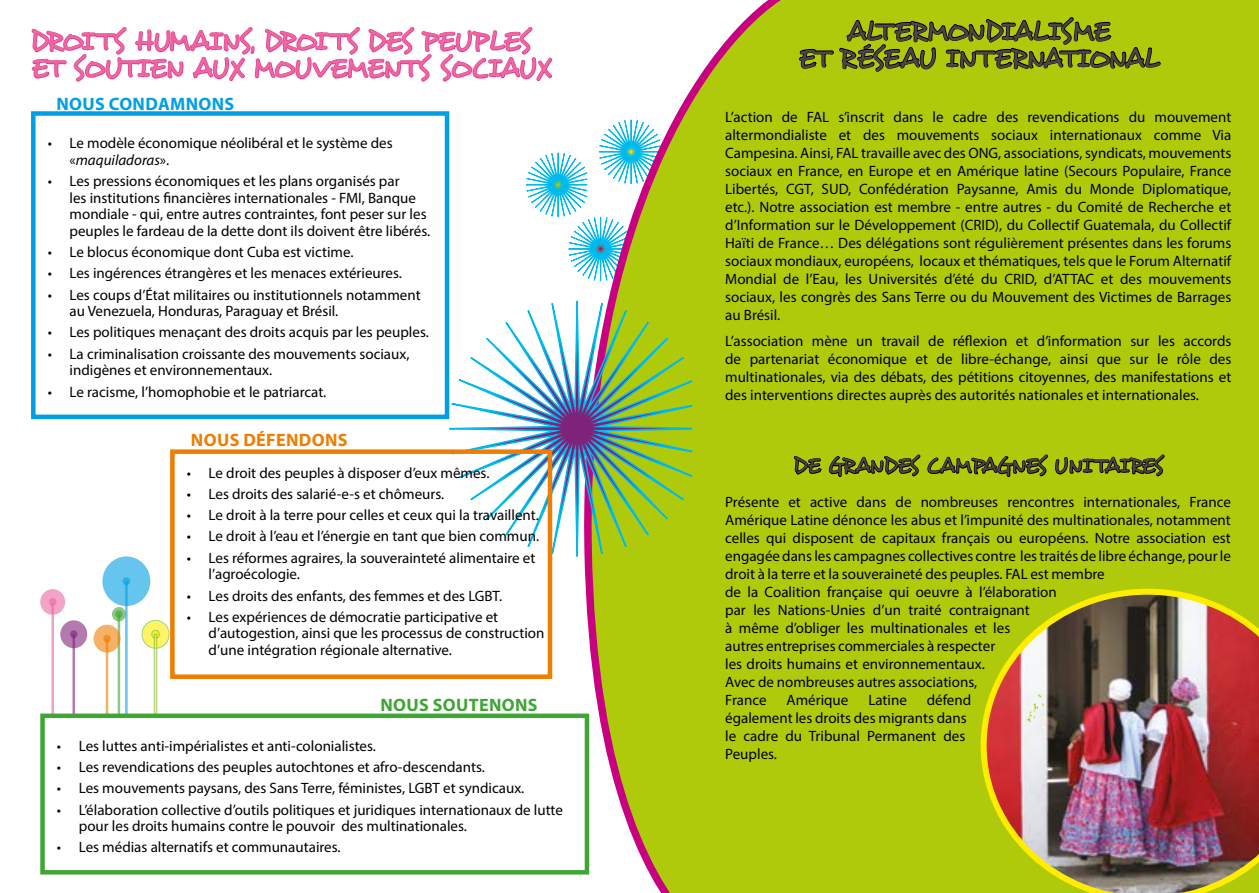
<style>
.page{position:relative;width:1259px;height:893px;background:#fff}
.page>*{position:absolute;margin:0;border:0;box-sizing:border-box;transform-origin:0 0}
.t1{font:27px/27px "Desyrel";letter-spacing:-.02em;color:#ec66a2}
.t2{font:27px/27px "Desyrel";color:#4f4548;text-align:center}
.t3{font:21px "Desyrel";letter-spacing:-.01em;color:#4f4548}
.t4{font:700 18px "Myriad Pro";letter-spacing:.02em;color:#009fe3}
.t5{font:700 18px "Myriad Pro";letter-spacing:.02em;color:#ef7d00}
.t6{font:700 18px "Myriad Pro";letter-spacing:.02em;color:#3fa535}
.t7{font:15px/18px "Myriad Pro";color:#000}
.s1{font-style:italic}
</style>
<div class="page">
<div style="left:102px;top:556px;width:48px;height:50px;background:#66c5ee;border-radius:50%"></div>
<div style="left:123px;top:577px;width:7px;height:8px;background:#28aee7;border-radius:50%"></div>
<div style="left:112px;top:607px;width:14px;height:14px;background:#8bc985;border-radius:50%"></div>
<div style="left:115px;top:610px;width:8px;height:8px;background:#5db355;border-radius:50%"></div>
<svg style="left:118px;top:581px;width:10px;height:132px"></svg>
<svg style="left:94px;top:625px;width:26px;height:28px"></svg>
<svg style="left:103px;top:635px;width:8px;height:8px"></svg>
<svg style="left:106px;top:639px;width:2px;height:74px"></svg>
<div style="left:40px;top:589px;width:25px;height:26px;background:#f3a3c7;border-radius:50%"></div>
<div style="left:49px;top:598px;width:7px;height:8px;background:#ee7eb0;border-radius:50%"></div>
<svg style="left:51px;top:604px;width:3px;height:109px"></svg>
<div style="left:60px;top:620px;width:27px;height:28px;background:#b27aaf;border-radius:50%"></div>
<div style="left:70px;top:630px;width:8px;height:8px;background:#93458f;border-radius:50%"></div>
<svg style="left:72px;top:634px;width:3px;height:79px"></svg>
<svg style="left:142px;top:620px;width:27px;height:28px"></svg>
<div style="left:142px;top:620px;width:27px;height:28px;border:1px solid #65b32e;border-radius:50%"></div>
<svg style="left:152px;top:630px;width:7px;height:8px"></svg>
<div style="left:151px;top:630px;width:9px;height:8px;border:1px solid #65b32e;border-radius:50%"></div>
<svg style="left:154px;top:634px;width:3px;height:79px"></svg>
<div style="left:580px;top:0;width:679px;height:893px;background:#afca0b"></div>
<svg style="left:797px;top:13px;width:364px;height:89px;background:#94ab09"></svg>
<svg style="left:409px;top:230px;width:336px;height:401px"></svg>
<div style="left:170px;top:449px;width:382px;height:230px;border:4px solid #ef7d00"></div>
<div style="left:43px;top:716px;width:544px;height:156px;background:#fff"></div>
<div style="left:40px;top:713px;width:549px;height:161px;border:4px solid #3fa535"></div>
<img style="left:980px;top:589px;width:279px;height:304px">
<svg style="left:793px;top:449px;width:255px;height:38px;background:#8a9f08"></svg>
<svg style="left:1054px;top:444px;width:111px;height:34px;background:#859a08"></svg>
<svg style="left:31px;top:20px;width:642px;height:280px"></svg>
<h1 class="t1" style="left:31px;top:28px;width:521px">DROI TS HUMAINS, DROI TS DES PEUPLES<br>ET SOUTIEN AUX MOUVEMENTS SOCIAUX</h1>
<h1 class="t2" style="left:797px;top:18px;width:362px">ALTERMONDIALISME<br>ET RÉSEAU INTERNATIONAL</h1>
<p class="t7" style="left:725px;top:107px;width:508px;text-align:justify">L’action de FAL s’inscrit dans le cadre des revendications du mouvement altermondialiste et des mouvements sociaux internationaux comme Via Campesina. Ainsi, FAL travaille avec des ONG, associations, syndicats, mouvements sociaux en France, en Europe et en Amérique latine (Secours Populaire, France Libertés, CGT, SUD, Confédération Paysanne, Amis du Monde Diplomatique, etc.). Notre association est membre - entre autres - du Comité de Recherche et d’Information sur le Développement (CRID), du Collectif Guatemala, du Collectif Haïti de France… Des délégations sont régulièrement présentes dans les forums sociaux mondiaux, européens, locaux et thématiques, tels que le Forum Alternatif Mondial de l’Eau, les Universités d’été du CRID, d’ATTAC et des mouvements sociaux, les congrès des Sans Terre ou du Mouvement des Victimes de Barrages au Brésil.</p>
<p class="t7" style="left:725px;top:332px;width:508px;text-align:justify">L’association mène un travail de réflexion et d’information sur les accords de partenariat économique et de libre-échange, ainsi que sur le rôle des multinationales, via des débats, des pétitions citoyennes, des manifestations et des interventions directes auprès des autorités nationales et internationales.</p>
<p class="t4" style="left:56px;top:92px;width:179px">NOUS CONDAMNONS</p>
<p class="t7" style="left:70px;top:135px;width:325px;line-height:16.5px;text-indent:-22px">• Le modèle économique néolibéral et le système des «<span class="s1">maquiladoras</span>».</p>
<p class="t7" style="left:70px;top:173px;width:362px;line-height:16.5px;text-indent:-22px">• Les pressions économiques et les plans organisés par<br>les institutions financières internationales - FMI, Banque mondiale - qui, entre autres contraintes, font peser sur les peuples le fardeau de la dette dont ils doivent être libérés.</p>
<p class="t7" style="left:48px;top:243px;width:307px">• Le blocus économique dont Cuba est victime.</p>
<p class="t7" style="left:48px;top:264px;width:356px">• Les ingérences étrangères et les menaces extérieures.</p>
<p class="t7" style="left:70px;top:286px;width:352px;line-height:16.5px;text-indent:-22px">• Les coups d’État militaires ou institutionnels notamment au Venezuela, Honduras, Paraguay et Brésil.</p>
<p class="t7" style="left:48px;top:323px;width:383px">• Les politiques menaçant des droits acquis par les peuples.</p>
<p class="t7" style="left:70px;top:345px;width:341px;line-height:16.5px;text-indent:-22px">• La criminalisation croissante des mouvements sociaux, indigènes et environnementaux.</p>
<p class="t7" style="left:48px;top:382px;width:280px">• Le racisme, l’homophobie et le patriarcat.</p>
<p class="t5" style="left:191px;top:428px;width:158px">NOUS DÉFENDONS</p>
<p class="t7" style="left:187px;top:463px;width:304px">• Le droit des peuples à disposer d’eux mêmes.</p>
<p class="t7" style="left:187px;top:485px;width:259px">• Les droits des salarié-e-s et chômeurs.</p>
<p class="t7" style="left:187px;top:506px;width:353px">• Le droit à la terre pour celles et ceux qui la travaillent.</p>
<p class="t7" style="left:187px;top:527px;width:354px">• Le droit à l’eau et l’énergie en tant que bien commun.</p>
<p class="t7" style="left:209px;top:549px;width:328px;line-height:16.5px;text-indent:-22px">• Les réformes agraires, la souverainteté alimentaire et l’agroécologie.</p>
<p class="t7" style="left:187px;top:586px;width:317px">• Les droits des enfants, des femmes et des LGBT.</p>
<p class="t7" style="left:209px;top:608px;width:337px;line-height:16.5px;text-indent:-22px">• Les expériences de démocratie participative et d’autogestion, ainsi que les processus de construction d’une intégration régionale alternative.</p>
<p class="t6" style="left:380px;top:694px;width:159px">NOUS SOUTENONS</p>
<p class="t7" style="left:57px;top:736px;width:320px">• Les luttes anti-impérialistes et anti-colonialistes.</p>
<p class="t7" style="left:57px;top:758px;width:429px">• Les revendications des peuples autochtones et afro-descendants.</p>
<p class="t7" style="left:57px;top:779px;width:469px">• Les mouvements paysans, des Sans Terre, féministes, LGBT et syndicaux.</p>
<p class="t7" style="left:79px;top:801px;width:486px;line-height:16.5px;text-indent:-22px">• L’élaboration collective d’outils politiques et juridiques internationaux de lutte pour les droits humains contre le pouvoir des multinationales.</p>
<p class="t7" style="left:57px;top:838px;width:285px">• Les médias alternatifs et communautaires.</p>
<h2 class="t3" style="left:793px;top:452px;width:371px">DE GRANDES CAMPAGNES UNI TAIRES</h2>
<p class="t7" style="left:725px;top:493px;width:507px">Présente et active dans de nombreuses rencontres internationales, France Amérique Latine dénonce les abus et l’impunité des multinationales, notamment celles qui disposent de capitaux français ou européens. Notre association est engagée dans les campagnes collectives contre les traités de libre échange, pour le droit à la terre et la souveraineté des peuples. FAL est membre<br>de la Coalition française qui oeuvre à l’élaboration<br>par les Nations-Unies d’un traité contraignant<br>à même d’obliger les multinationales et les<br>autres entreprises commerciales à respecter<br>les droits humains et environnementaux.<br>Avec de nombreuses autres associations,<br>France</p>
<p class="t7" style="left:725px;top:691px;width:248px;text-indent:202px">défend également les droits des migrants dans le cadre du Tribunal Permanent des<br>Peuples.</p>
<p class="t7" style="left:786px;top:691px;width:63px">Amérique</p>
<p class="t7" style="left:868px;top:691px;width:40px">Latine</p>
</div>
